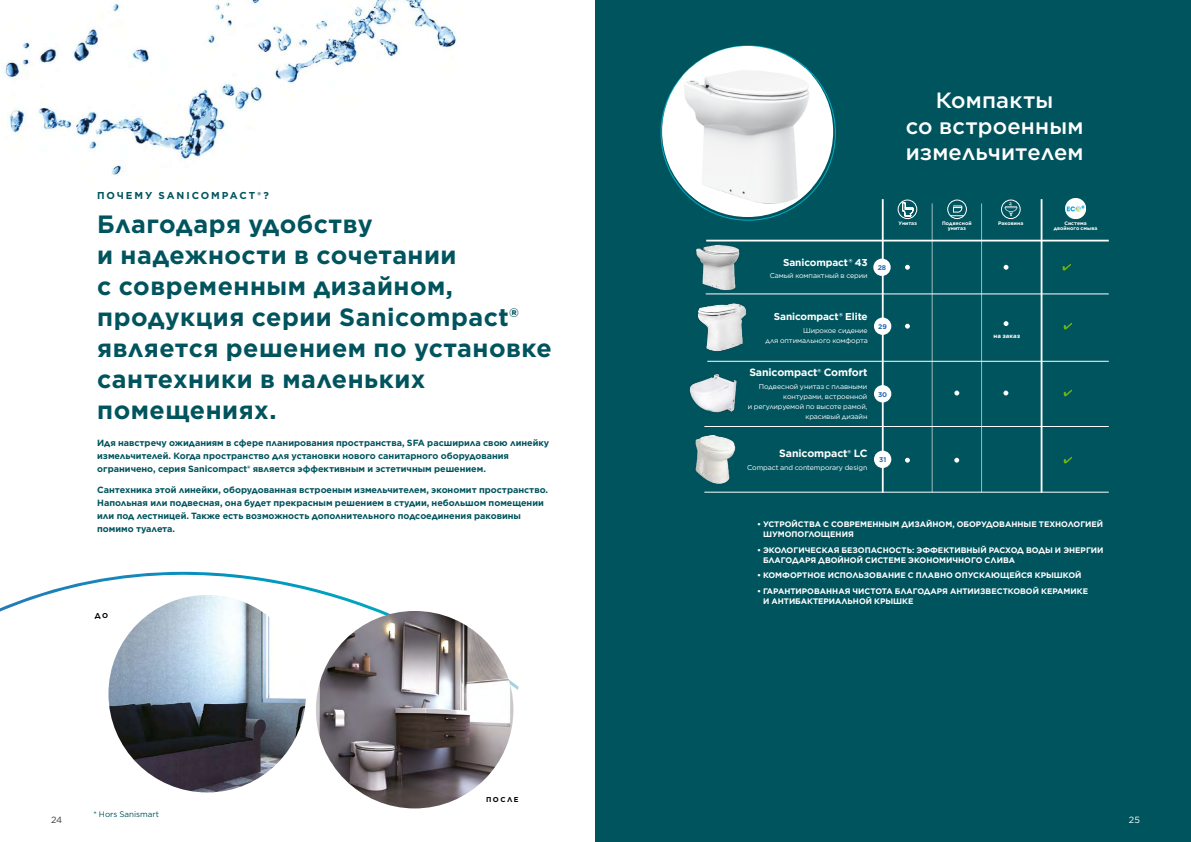
<style>
.page{position:relative;width:1191px;height:842px;background:#fff}
.page>*{position:absolute;margin:0;border:0;box-sizing:border-box;transform-origin:0 0}
.t1{font:700 25px/31px "Gotham";letter-spacing:.02em;color:#00545e}
.t2{font:500 22px/26px "Gotham";letter-spacing:.01em;color:#fff;text-align:center}
.t3{font:700 10.5px "Gotham";letter-spacing:-.01em;color:#fff}
.t4{font:700 10px "Gotham";letter-spacing:-.01em;color:#fff}
.t5{font:700 10px "Gotham";letter-spacing:.19em;color:#00545e}
.t6{font:700 9px/13px "Gotham";color:#00545e}
.t7{font:9px "Gotham";color:#39393a}
.t8{font:9px "Gotham";color:#fff}
.t9{font:700 8px/10px "Gotham";color:#fff}
.t10{font:8px "Gotham";color:#00545e}
.t11{font:7px/10px "Gotham";letter-spacing:-.01em;color:#fff;text-align:right}
.t12{font:700 7px "Gotham";letter-spacing:.205em;color:#000}
.t13{font:700 6.8px "Gotham";color:#2b6ab1}
.t14{font:700 6px "Gotham";letter-spacing:.01em;color:#fff}
.t15{font:700 5px/5px "Gotham";letter-spacing:.01em;color:#fff;text-align:center}
.s1{font-size:10px}
</style>
<div class="page">
<div style="left:595px;top:0;width:596px;height:842px;background:#00545e"></div>
<img style="left:1px;top:0;width:456px;height:176px">
<svg style="left:0;top:571px;width:519px;height:119px"></svg>
<img style="left:316px;top:611px;width:197px;height:197px;border-radius:99px">
<img style="left:108px;top:595px;width:198px;height:197px;border-radius:99px">
<svg style="left:660px;top:45px;width:176px;height:176px"></svg>
<div style="left:662px;top:46px;width:171px;height:171px;background:#fff;border-radius:50%"></div>
<img style="left:682px;top:68px;width:130px;height:136px">
<img style="left:689px;top:374px;width:48px;height:39px">
<hr style="left:882px;top:199px;width:1px;height:294px;background:#fff">
<hr style="left:1040px;top:199px;width:2px;height:294px;background:#fff">
<hr style="left:932px;top:203px;width:1px;height:289px;background:#fff">
<hr style="left:981px;top:203px;width:1px;height:289px;background:#fff">
<svg style="left:1062px;top:264px;width:9px;height:7px"></svg>
<svg style="left:1003px;top:265px;width:5px;height:5px"></svg>
<svg style="left:905px;top:265px;width:5px;height:5px"></svg>
<svg style="left:1063px;top:323px;width:9px;height:6px"></svg>
<svg style="left:1003px;top:321px;width:5px;height:5px"></svg>
<svg style="left:905px;top:324px;width:5px;height:5px"></svg>
<svg style="left:1063px;top:390px;width:9px;height:6px"></svg>
<svg style="left:1063px;top:457px;width:9px;height:6px"></svg>
<svg style="left:954px;top:391px;width:5px;height:4px"></svg>
<hr style="left:706px;top:240px;width:402px;height:1px;background:#fff">
<hr style="left:707px;top:361px;width:401px;height:1px;background:#fff">
<hr style="left:705px;top:293px;width:403px;height:1px;background:#fff">
<hr style="left:704px;top:426px;width:404px;height:1px;background:#fff">
<hr style="left:704px;top:492px;width:404px;height:1px;background:#fff">
<div style="left:897px;top:200px;width:20px;height:19px;border:1px solid #fff;border-radius:50%"></div>
<svg style="left:902px;top:202px;width:12px;height:18px"></svg>
<div style="left:1001px;top:200px;width:19px;height:19px;border:1px solid #fff;border-radius:50%"></div>
<svg style="left:1004px;top:202px;width:13px;height:14px"></svg>
<div style="left:947px;top:200px;width:20px;height:19px;border:1px solid #fff;border-radius:50%"></div>
<svg style="left:950px;top:205px;width:13px;height:11px"></svg>
<img style="left:696px;top:239px;width:49px;height:56px">
<img style="left:698px;top:303px;width:49px;height:49px">
<svg style="left:954px;top:458px;width:5px;height:5px"></svg>
<svg style="left:905px;top:458px;width:5px;height:5px"></svg>
<div style="left:874px;top:385px;width:17px;height:17px;background:#fff;border-radius:50%"></div>
<div style="left:874px;top:451px;width:17px;height:17px;background:#fff;border-radius:50%"></div>
<div style="left:874px;top:317px;width:17px;height:18px;background:#fff;border-radius:50%"></div>
<div style="left:873px;top:259px;width:17px;height:17px;background:#fff;border-radius:50%"></div>
<svg style="left:1003px;top:391px;width:5px;height:4px"></svg>
<svg style="left:1065px;top:198px;width:21px;height:21px"></svg>
<svg style="left:1066px;top:205px;width:18px;height:7px"></svg>
<img style="left:695px;top:435px;width:41px;height:49px">
<p class="t5" style="left:97px;top:189px;width:173px">ПОЧЕМУ SANICOMPACT®?</p>
<h1 class="t1" style="left:97px;top:208px;width:456px">Благодаря удобству<br>и надежности в сочетании<br>с современным дизайном, продукция серии Sanicompact® является решением по установке сантехники в маленьких помещениях.</h1>
<p class="t6" style="left:97px;top:436px;width:453px">Идя навстречу ожиданиям в сфере планирования пространства, SFA расширила свою линейку измельчителей. Когда пространство для установки нового санитарного оборудования ограничено, серия Sanicompact® является эффективным и эстетичным решением.</p>
<p class="t6" style="left:97px;top:483px;width:452px">Сантехника этой линейки, оборудованная встроеным измельчителем, экономит пространство.<br>Напольная или подвесная, она будет прекрасным решением в студии, небольшом помещении или под лестницей. Также есть возможность дополнительного подсоединения раковины помимо туалета.</p>
<p class="t12" style="left:95px;top:611px;width:15px">ДО</p>
<p class="t12" style="left:486px;top:795px;width:34px">ПОСЛЕ</p>
<h2 class="t2" style="left:905px;top:87px;width:179px">Компакты<br>со встроенным измельчителем</h2>
<p class="t4" style="left:783px;top:255px;width:86px">Sanicompact® 43</p>
<p class="t11" style="left:770px;top:271px;width:99px">Самый компактный в серии</p>
<p class="t4" style="left:774px;top:310px;width:95px">Sanicompact® Elite</p>
<p class="t11" style="left:765px;top:325px;width:104px">Широкое сидение<br>для оптимального комфорта</p>
<p class="t3" style="left:749px;top:366px;width:120px">Sanicompact<span class="s1">®</span> Comfort</p>
<p class="t11" style="left:747px;top:381px;width:121px">Подвесной унитаз с плавными контурами, встроенной<br>и регулируемой по высоте рамой, красивый дизайн</p>
<p class="t3" style="left:779px;top:446px;width:90px">Sanicompact<span class="s1">®</span> LC</p>
<p class="t11" style="left:747px;top:463px;width:122px">Compact and contemporary design</p>
<p class="t13" style="left:877px;top:263px;width:10px">28</p>
<p class="t13" style="left:878px;top:322px;width:10px">29</p>
<p class="t13" style="left:878px;top:390px;width:11px">30</p>
<p class="t13" style="left:879px;top:455px;width:9px">31</p>
<p class="t15" style="left:898px;top:221px;width:20px">Унитаз</p>
<p class="t15" style="left:942px;top:221px;width:31px">Подвесной</p>
<p class="t15" style="left:998px;top:221px;width:27px">Раковина</p>
<p class="t15" style="left:947px;top:226px;width:20px">унитаз</p>
<p class="t14" style="left:993px;top:332px;width:28px">на заказ</p>
<p class="t15" style="left:1053px;top:221px;width:45px">Система двойного смыва</p>
<p class="t9" style="left:763px;top:519px;width:342px;text-indent:-6px">• УСТРОЙСТВА С СОВРЕМЕННЫМ ДИЗАЙНОМ, ОБОРУДОВАННЫЕ ТЕХНОЛОГИЕЙ<br>ШУМОПОГЛОЩЕНИЯ</p>
<p class="t9" style="left:763px;top:545px;width:342px;text-indent:-6px">• ЭКОЛОГИЧЕСКАЯ БЕЗОПАСНОСТЬ: ЭФФЕКТИВНЫЙ РАСХОД ВОДЫ И ЭНЕРГИИ<br>БЛАГОДАРЯ ДВОЙНОЙ СИСТЕМЕ ЭКОНОМИЧНОГО СЛИВА</p>
<p class="t9" style="left:757px;top:570px;width:326px">• КОМФОРТНОЕ ИСПОЛЬЗОВАНИЕ С ПЛАВНО ОПУСКАЮЩЕЙСЯ КРЫШКОЙ</p>
<p class="t9" style="left:763px;top:586px;width:326px;text-indent:-6px">• ГАРАНТИРОВАННАЯ ЧИСТОТА БЛАГОДАРЯ АНТИИЗВЕСТКОВОЙ КЕРАМИКЕ<br>И АНТИБАКТЕРИАЛЬНОЙ КРЫШКЕ</p>
<p class="t10" style="left:93px;top:809px;width:67px">* Hors Sanismart</p>
<p class="t7" style="left:51px;top:814px;width:13px">24</p>
<p class="t8" style="left:1128px;top:814px;width:13px">25</p>
</div>
